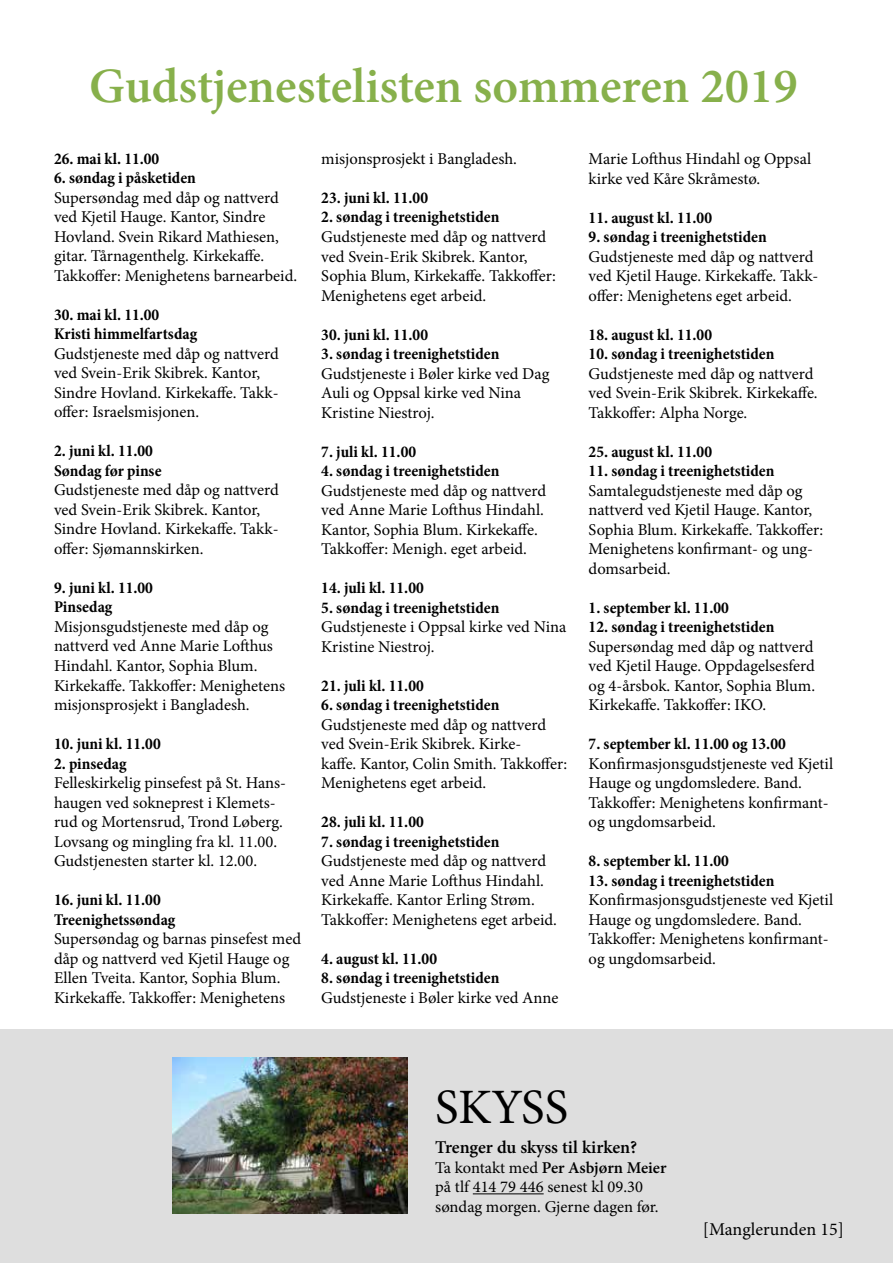
<style>
.page{position:relative;width:893px;height:1263px;background:#fff}
.page>*{position:absolute;margin:0;border:0;box-sizing:border-box;transform-origin:0 0}
.t1{font:600 49.5px "Minion Pro";letter-spacing:-.005em;color:#87b04b}
.t2{font:49.5px "Minion Pro";letter-spacing:-.005em;color:#000}
.t3{font:600 18px "Minion Pro";letter-spacing:-.005em;color:#000}
.t4{font:18px "Minion Pro";color:#000}
.t5{font:16.5px/19.5px "Minion Pro";letter-spacing:-.005em;color:#000}
.t6{font:700 condensed 16.5px/19.5px "Minion Pro";color:#000}
.s1{font-weight:600}
</style>
<div class="page">
<div style="left:0;top:1029px;width:893px;height:234px;background:#dedede"></div>
<hr style="left:473px;top:1193px;width:71px;height:1px;background:#000">
<img style="left:173px;top:1058px;width:234px;height:155px">
<h1 class="t1" style="left:89px;top:52px;width:710px">Gudstjenestelisten sommeren 2019</h1>
<p class="t6" style="left:54px;top:149px;width:107px">26. mai kl. 11.00</p>
<p class="t6" style="left:54px;top:168px;width:143px">6. søndag i påsketiden</p>
<p class="t5" style="left:54px;top:188px;width:245px">Supersøndag med dåp og nattverd ved Kjetil Hauge. Kantor, Sindre Hovland. Svein Rikard Mathiesen, gitar. Tårnagenthelg. Kirkekaffe.<br>Takkoffer: Menighetens barnearbeid.</p>
<p class="t6" style="left:54px;top:305px;width:145px">30. mai kl. 11.00<br>Kristi himmelfartsdag</p>
<p class="t5" style="left:54px;top:344px;width:226px">Gudstjeneste med dåp og nattverd ved Svein-Erik Skibrek. Kantor,<br>Sindre Hovland. Kirkekaffe. Takk&shy;offer: Israelsmisjonen.</p>
<p class="t6" style="left:54px;top:441px;width:109px">2. juni kl. 11.00<br>Søndag før pinse</p>
<p class="t5" style="left:54px;top:480px;width:226px">Gudstjeneste med dåp og nattverd ved Svein-Erik Skibrek. Kantor,<br>Sindre Hovland. Kirkekaffe. Takk&shy;offer: Sjømannskirken.</p>
<p class="t6" style="left:54px;top:578px;width:100px">9. juni kl. 11.00<br>Pinsedag</p>
<p class="t5" style="left:54px;top:617px;width:233px">Misjonsgudstjeneste med dåp og nattverd ved Anne Marie Lofthus<br>Hindahl. Kantor, Sophia Blum.<br>Kirkekaffe. Takkoffer: Menighetens misjonsprosjekt i Bangladesh.</p>
<p class="t6" style="left:54px;top:734px;width:108px">10. juni kl. 11.00</p>
<p class="t6" style="left:54px;top:753px;width:74px">2. pinsedag</p>
<p class="t5" style="left:54px;top:773px;width:234px">Felleskirkelig pinsefest på St. Hans&shy;haugen ved sokneprest i Klemets&shy;rud og Mortensrud, Trond Løberg.<br>Lovsang og mingling fra kl. 11.00.<br>Gudstjenesten starter kl. 12.00.</p>
<p class="t6" style="left:54px;top:890px;width:123px">16. juni kl. 11.00<br>Treenighetssøndag</p>
<p class="t5" style="left:54px;top:929px;width:249px">Supersøndag og barnas pinsefest med dåp og nattverd ved Kjetil Hauge og Ellen Tveita. Kantor, Sophia Blum.<br>Kirkekaffe. Takkoffer: Menighetens</p>
<p class="t5" style="left:321px;top:149px;width:197px">misjonsprosjekt i Bangladesh.</p>
<p class="t6" style="left:321px;top:188px;width:108px">23. juni kl. 11.00</p>
<p class="t6" style="left:321px;top:207px;width:180px">2. søndag i treenighetstiden</p>
<p class="t5" style="left:321px;top:227px;width:236px">Gudstjeneste med dåp og nattverd ved Svein-Erik Skibrek. Kantor,<br>Sophia Blum, Kirkekaffe. Takkoffer:<br>Menighetens eget arbeid.</p>
<p class="t6" style="left:321px;top:324px;width:108px">30. juni kl. 11.00</p>
<p class="t6" style="left:321px;top:344px;width:180px">3. søndag i treenighetstiden</p>
<p class="t5" style="left:321px;top:364px;width:230px">Gudstjeneste i Bøler kirke ved Dag<br>Auli og Oppsal kirke ved Nina<br>Kristine Niestroj.</p>
<p class="t6" style="left:321px;top:441px;width:96px">7. juli kl. 11.00</p>
<p class="t6" style="left:321px;top:461px;width:180px">4. søndag i treenighetstiden</p>
<p class="t5" style="left:321px;top:481px;width:226px">Gudstjeneste med dåp og nattverd ved Anne Marie Lofthus Hindahl.<br>Kantor, Sophia Blum. Kirkekaffe.<br>Takkoffer: Menigh. eget arbeid.</p>
<p class="t6" style="left:321px;top:578px;width:104px">14. juli kl. 11.00</p>
<p class="t6" style="left:321px;top:597px;width:180px">5. søndag i treenighetstiden</p>
<p class="t5" style="left:321px;top:617px;width:246px">Gudstjeneste i Oppsal kirke ved Nina<br>Kristine Niestroj.</p>
<p class="t6" style="left:321px;top:675px;width:104px">21. juli kl. 11.00</p>
<p class="t6" style="left:321px;top:695px;width:180px">6. søndag i treenighetstiden</p>
<p class="t5" style="left:321px;top:715px;width:248px">Gudstjeneste med dåp og nattverd ved Svein-Erik Skibrek. Kirke-<br>kaffe. Kantor, Colin Smith. Takkoffer:<br>Menighetens eget arbeid.</p>
<p class="t6" style="left:321px;top:812px;width:104px">28. juli kl. 11.00</p>
<p class="t6" style="left:321px;top:831px;width:180px">7. søndag i treenighetstiden</p>
<p class="t5" style="left:321px;top:851px;width:237px">Gudstjeneste med dåp og nattverd ved Anne Marie Lofthus Hindahl.<br>Kirkekaffe. Kantor Erling Strøm.<br>Takkoffer: Menighetens eget arbeid.</p>
<p class="t6" style="left:321px;top:948px;width:117px">4. august kl. 11.00</p>
<p class="t6" style="left:321px;top:968px;width:180px">8. søndag i treenighetstiden</p>
<p class="t5" style="left:321px;top:988px;width:239px">Gudstjeneste i Bøler kirke ved Anne</p>
<p class="t5" style="left:589px;top:149px;width:224px">Marie Lofthus Hindahl og Oppsal kirke ved Kåre Skråmestø.</p>
<p class="t6" style="left:589px;top:208px;width:125px">11. august kl. 11.00</p>
<p class="t6" style="left:589px;top:227px;width:180px">9. søndag i treenighetstiden</p>
<p class="t5" style="left:589px;top:247px;width:231px">Gudstjeneste med dåp og nattverd ved Kjetil Hauge. Kirkekaffe. Takk&shy;offer: Menighetens eget arbeid.</p>
<p class="t6" style="left:589px;top:325px;width:125px">18. august kl. 11.00</p>
<p class="t6" style="left:589px;top:344px;width:187px">10. søndag i treenighetstiden</p>
<p class="t5" style="left:589px;top:364px;width:231px">Gudstjeneste med dåp og nattverd ved Svein-Erik Skibrek. Kirkekaffe.<br>Takkoffer: Alpha Norge.</p>
<p class="t6" style="left:589px;top:442px;width:125px">25. august kl. 11.00</p>
<p class="t6" style="left:589px;top:461px;width:187px">11. søndag i treenighetstiden</p>
<p class="t5" style="left:589px;top:481px;width:236px">Samtalegudstjeneste med dåp og nattverd ved Kjetil Hauge. Kantor,<br>Sophia Blum. Kirkekaffe. Takkoffer:<br>Menighetens konfirmant- og ung&shy;domsarbeid.</p>
<p class="t6" style="left:589px;top:598px;width:142px">1. september kl. 11.00</p>
<p class="t6" style="left:589px;top:617px;width:187px">12. søndag i treenighetstiden</p>
<p class="t5" style="left:589px;top:637px;width:228px;text-align:justify">Supersøndag med dåp og nattverd ved Kjetil Hauge. Oppdagelsesferd og 4-årsbok. Kantor, Sophia Blum.<br>Kirkekaffe. Takkoffer: IKO.</p>
<p class="t6" style="left:589px;top:734px;width:199px">7. september kl. 11.00 og 13.00</p>
<p class="t5" style="left:589px;top:754px;width:246px">Konfirmasjonsgudstjeneste ved Kjetil<br>Hauge og ungdomsledere. Band.<br>Takkoffer: Menighetens konfirmant&shy;og ungdomsarbeid.</p>
<p class="t6" style="left:589px;top:851px;width:142px">8. september kl. 11.00</p>
<p class="t6" style="left:589px;top:871px;width:187px">13. søndag i treenighetstiden</p>
<p class="t5" style="left:589px;top:890px;width:246px">Konfirmasjonsgudstjeneste ved Kjetil<br>Hauge og ungdomsledere. Band.<br>Takkoffer: Menighetens konfirmant&shy;og ungdomsarbeid.</p>
<h1 class="t2" style="left:435px;top:1074px;width:135px">SKYSS</h1>
<p class="t3" style="left:435px;top:1135px;width:204px">Trenger du skyss til kirken?</p>
<p class="t5" style="left:435px;top:1158px;width:233px">Ta kontakt med <span class="s1">Per Asbjørn Meier </span>på tlf 414 79 446 senest kl 09.30 søndag morgen. Gjerne dagen før.</p>
<p class="t4" style="left:703px;top:1217px;width:142px">[Manglerunden 15]</p>
</div>
